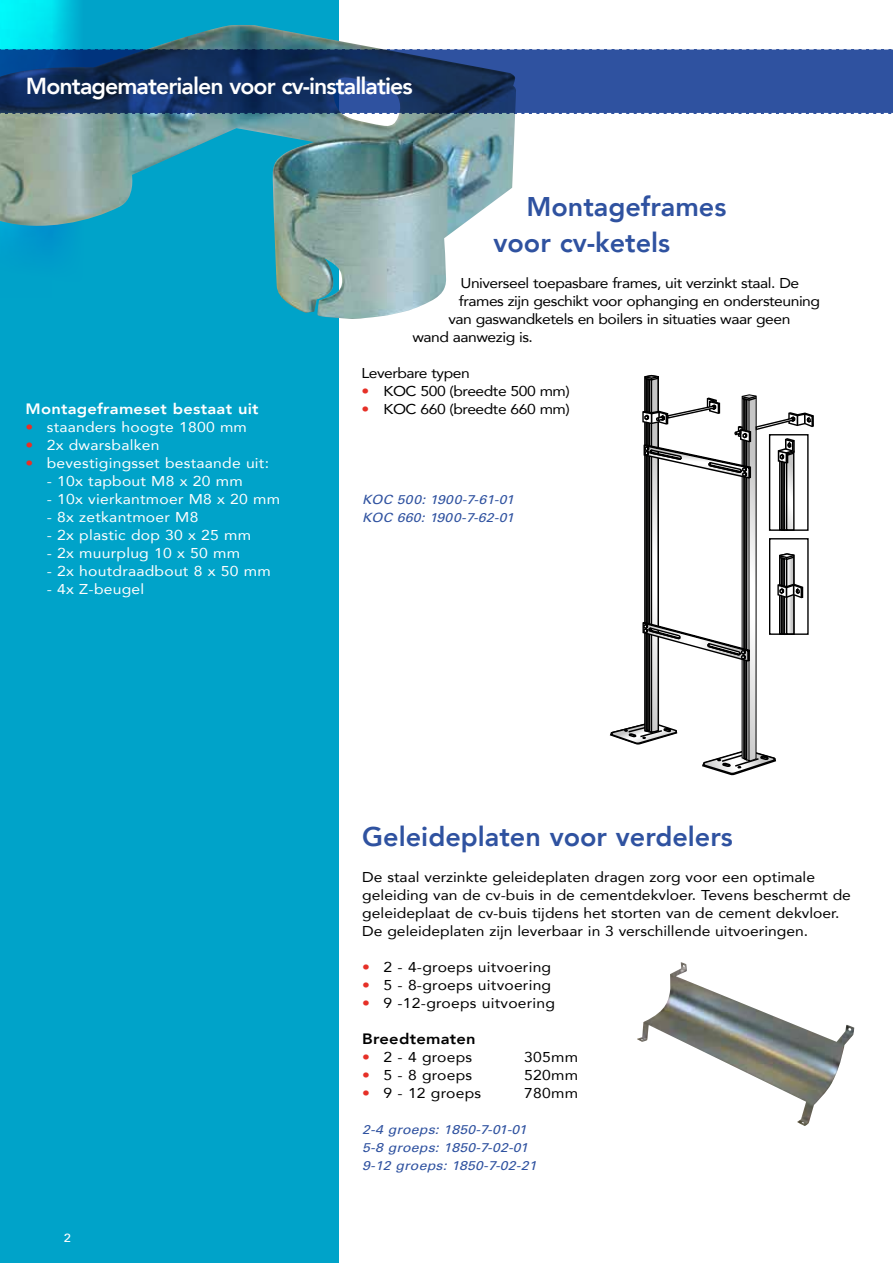
<style>
.page{position:relative;width:893px;height:1263px;background:#fff}
.page>*{position:absolute;margin:0;border:0;box-sizing:border-box;transform-origin:0 0}
.t1{font:800 27px/36px "Avenir";color:#2f52a0}
.t2{font:800 23.1px "Avenir";letter-spacing:-.04em;color:#fff}
.t3{font:800 15px "Avenir";letter-spacing:.015em;color:#fff;scale:1.1 1}
.t4{font:800 15px "Avenir";letter-spacing:.015em;color:#000;scale:1.1 1}
.t5{font:14.25px/18px "Avenir";color:#000;scale:1.1 1}
.t6{font:14.25px "Avenir";letter-spacing:-.03em;color:#000;scale:1.1 1}
.t7{font:14.25px "Avenir";letter-spacing:.015em;color:#fff;scale:1.1 1}
.t8{font:italic 12.75px/18px "Univers";letter-spacing:.015em;color:#2f52a0;scale:1.1 1}
.t9{font:12px "Univers";color:#fff;scale:1.1 1}
.s1{color:#e63027}
</style>
<div class="page">
<div style="left:0;top:0;width:339px;height:1263px;background:#00a3c9"></div>
<img style="left:0;top:0;width:78px;height:25px">
<img style="left:0;top:25px;width:515px;height:294px">
<svg style="left:0;top:47px;width:893px;height:68px;background:#264681"></svg>
<svg style="left:609px;top:374px;width:205px;height:402px"></svg>
<img style="left:637px;top:962px;width:217px;height:164px">
<h2 class="t2" style="left:26px;top:68px;width:388px">Montagematerialen voor cv-installaties</h2>
<h1 class="t1" style="left:493px;top:189px;width:234px;text-indent:33px">Montageframes voor cv-ketels</h1>
<p class="t6" style="left:460px;top:272px;width:309px">Universeel toepasbare frames, uit verzinkt staal. De</p>
<p class="t6" style="left:459px;top:290px;width:330px">frames zijn geschikt voor ophanging en ondersteuning</p>
<p class="t6" style="left:448px;top:308px;width:312px">van gaswandketels en boilers in situaties waar geen</p>
<p class="t6" style="left:412px;top:326px;width:111px">wand aanwezig is.</p>
<p class="t6" style="left:361px;top:362px;width:100px">Leverbare typen</p>
<p class="t6" style="left:361px;top:380px;width:191px"><span class="s1">•</span> KOC 500 (breedte 500 mm)</p>
<p class="t3" style="left:26px;top:397px;width:214px">Montageframeset bestaat uit</p>
<p class="t6" style="left:361px;top:398px;width:191px"><span class="s1">•</span> KOC 660 (breedte 660 mm)</p>
<p class="t7" style="left:26px;top:416px;width:203px"><span class="s1">•</span> staanders hoogte 1800 mm</p>
<p class="t7" style="left:26px;top:434px;width:123px"><span class="s1">•</span> 2x dwarsbalken</p>
<p class="t7" style="left:26px;top:452px;width:223px"><span class="s1">•</span> bevestigingsset bestaande uit:</p>
<p class="t7" style="left:47px;top:470px;width:180px">- 10x tapbout M8 x 20 mm</p>
<p class="t7" style="left:47px;top:488px;width:214px">- 10x vierkantmoer M8 x 20 mm</p>
<p class="t7" style="left:47px;top:506px;width:139px">- 8x zetkantmoer M8</p>
<p class="t7" style="left:47px;top:524px;width:187px">- 2x plastic dop 30 x 25 mm</p>
<p class="t7" style="left:47px;top:542px;width:177px">- 2x muurplug 10 x 50 mm</p>
<p class="t7" style="left:47px;top:560px;width:205px">- 2x houtdraadbout 8 x 50 mm</p>
<p class="t7" style="left:47px;top:578px;width:90px">- 4x Z-beugel</p>
<p class="t8" style="left:362px;top:491px;width:139px">KOC 500: 1900-7-61-01<br>KOC 660: 1900-7-62-01</p>
<p class="t9" style="left:64px;top:1231px;width:8px">2</p>
<h1 class="t1" style="left:362px;top:819px;width:372px">Geleideplaten voor verdelers</h1>
<p class="t5" style="left:362px;top:868px;width:446px">De staal verzinkte geleideplaten dragen zorg voor een optimale geleiding van de cv-buis in de cementdekvloer. Tevens beschermt de geleideplaat de cv-buis tijdens het storten van de cement dekvloer.<br>De geleideplaten zijn leverbaar in 3 verschillende uitvoeringen.</p>
<p class="t5" style="left:362px;top:958px;width:173px"><span class="s1">•</span> 2 - 4-groeps uitvoering</p>
<p class="t5" style="left:362px;top:976px;width:173px"><span class="s1">•</span> 5 - 8-groeps uitvoering</p>
<p class="t5" style="left:362px;top:994px;width:177px"><span class="s1">•</span> 9 -12-groeps uitvoering</p>
<p class="t4" style="left:362px;top:1027px;width:105px">Breedtematen</p>
<p class="t5" style="left:362px;top:1048px;width:101px"><span class="s1">•</span> 2 - 4 groeps</p>
<p class="t5" style="left:524px;top:1048px;width:50px">305mm</p>
<p class="t5" style="left:362px;top:1066px;width:101px"><span class="s1">•</span> 5 - 8 groeps</p>
<p class="t5" style="left:524px;top:1066px;width:50px">520mm</p>
<p class="t5" style="left:362px;top:1084px;width:110px"><span class="s1">•</span> 9 - 12 groeps</p>
<p class="t5" style="left:524px;top:1084px;width:50px">780mm</p>
<p class="t8" style="left:362px;top:1121px;width:160px">2-4 groeps: 1850-7-01-01<br>5-8 groeps: 1850-7-02-01<br>9-12 groeps: 1850-7-02-21</p>
</div>
